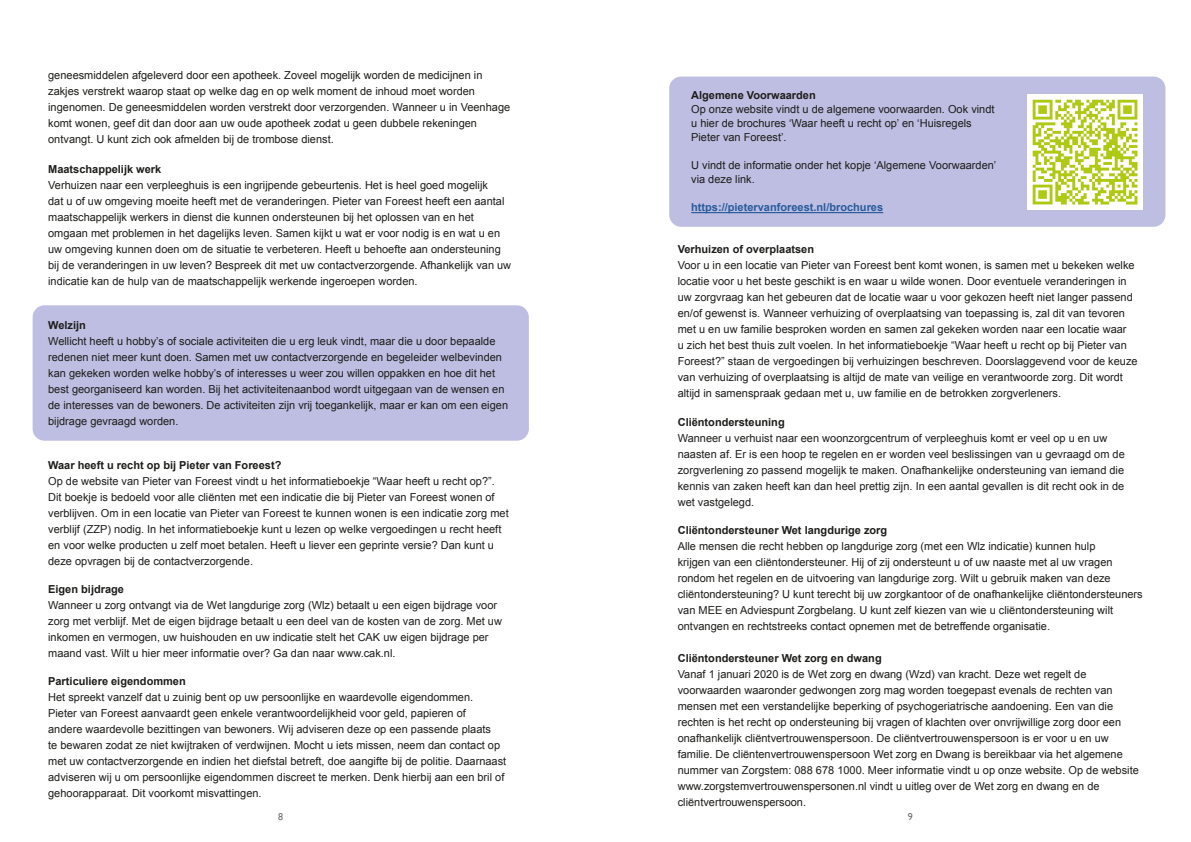
<style>
.page{position:relative;width:1191px;height:842px;background:#fff}
.page>*{position:absolute;margin:0;border:0;box-sizing:border-box;transform-origin:0 0}
.body{font:11px/16px "Arial";color:#1d1d1b}
.Kop_3{font:700 11px "Arial";color:#1d1d1b}
.Kop_3-2{font:11px/14px "Arial";color:#1d1d1b}
.Kop_3-3{font:700 11px "Arial";color:#275b9c}
.body-2{font:700 11px "Arial";color:#1d1d1b}
.t1{font:10px "Gill Sans";color:#70706f}
</style>
<div class="page">
<div style="left:33px;top:305px;width:496px;height:136px;background:#bdbee1;border-radius:12px"></div>
<div style="left:669px;top:77px;width:496px;height:150px;background:#bdbee1;border-radius:12px"></div>
<hr style="left:691px;top:212px;width:192px;height:1px;background:#275b9c">
<img style="left:1028px;top:95px;width:114px;height:115px">
<p class="body" style="left:48px;top:67px;width:463px">geneesmiddelen afgeleverd door een apotheek. Zoveel mogelijk worden de medicijnen in zakjes verstrekt waarop staat op welke dag en op welk moment de inhoud moet worden ingenomen. De geneesmiddelen worden verstrekt door verzorgenden. Wanneer u in Veenhage komt wonen, geef dit dan door aan uw oude apotheek zodat u geen dubbele rekeningen ontvangt. U kunt zich ook afmelden bij de trombose dienst.</p>
<p class="Kop_3" style="left:48px;top:162px;width:115px">Maatschappelijk werk</p>
<p class="body" style="left:48px;top:177px;width:464px">Verhuizen naar een verpleeghuis is een ingrijpende gebeurtenis. Het is heel goed mogelijk<br>dat u of uw omgeving moeite heeft met de veranderingen. Pieter van Foreest heeft een aantal maatschappelijk werkers in dienst die kunnen ondersteunen bij het oplossen van en het omgaan met problemen in het dagelijks leven. Samen kijkt u wat er voor nodig is en wat u en uw omgeving kunnen doen om de situatie te verbeteren. Heeft u behoefte aan ondersteuning bij de veranderingen in uw leven? Bespreek dit met uw contactverzorgende. Afhankelijk van uw indicatie kan de hulp van de maatschappelijk werkende ingeroepen worden.</p>
<p class="Kop_3" style="left:48px;top:318px;width:39px">Welzijn</p>
<p class="body" style="left:48px;top:333px;width:461px">Wellicht heeft u hobby’s of sociale activiteiten die u erg leuk vindt, maar die u door bepaalde redenen niet meer kunt doen. Samen met uw contactverzorgende en begeleider welbevinden kan gekeken worden welke hobby’s of interesses u weer zou willen oppakken en hoe dit het best georganiseerd kan worden. Bij het activiteitenaanbod wordt uitgegaan van de wensen en de interesses van de bewoners. De activiteiten zijn vrij toegankelijk, maar er kan om een eigen bijdrage gevraagd worden.</p>
<p class="Kop_3" style="left:48px;top:458px;width:235px">Waar heeft u recht op bij Pieter van Foreest?</p>
<p class="body" style="left:48px;top:473px;width:462px">Op de website van Pieter van Foreest vindt u het informatieboekje “Waar heeft u recht op?”.<br>Dit boekje is bedoeld voor alle cliënten met een indicatie die bij Pieter van Foreest wonen of verblijven. Om in een locatie van Pieter van Foreest te kunnen wonen is een indicatie zorg met verblijf (ZZP) nodig. In het informatieboekje kunt u lezen op welke vergoedingen u recht heeft en voor welke producten u zelf moet betalen. Heeft u liever een geprinte versie? Dan kunt u deze opvragen bij de contactverzorgende.</p>
<p class="Kop_3" style="left:48px;top:582px;width:77px">Eigen bijdrage</p>
<p class="body" style="left:48px;top:597px;width:455px">Wanneer u zorg ontvangt via de Wet langdurige zorg (Wlz) betaalt u een eigen bijdrage voor zorg met verblijf. Met de eigen bijdrage betaalt u een deel van de kosten van de zorg. Met uw inkomen en vermogen, uw huishouden en uw indicatie stelt het CAK uw eigen bijdrage per maand vast. Wilt u hier meer informatie over? Ga dan naar www.cak.nl.</p>
<p class="Kop_3" style="left:48px;top:674px;width:139px">Particuliere eigendommen</p>
<p class="body" style="left:48px;top:689px;width:459px">Het spreekt vanzelf dat u zuinig bent op uw persoonlijke en waardevolle eigendommen.<br>Pieter van Foreest aanvaardt geen enkele verantwoordelijkheid voor geld, papieren of<br>andere waardevolle bezittingen van bewoners. Wij adviseren deze op een passende plaats<br>te bewaren zodat ze niet kwijtraken of verdwijnen. Mocht u iets missen, neem dan contact op met uw contactverzorgende en indien het diefstal betreft, doe aangifte bij de politie. Daarnaast adviseren wij u om persoonlijke eigendommen discreet te merken. Denk hierbij aan een bril of gehoorapparaat. Dit voorkomt misvattingen.</p>
<p class="Kop_3" style="left:691px;top:88px;width:126px">Algemene Voorwaarden</p>
<p class="Kop_3-2" style="left:691px;top:103px;width:305px">Op onze website vindt u de algemene voorwaarden. Ook vindt u hier de brochures ‘Waar heeft u recht op’ en ‘Huisregels<br>Pieter van Foreest’.</p>
<p class="Kop_3-2" style="left:691px;top:159px;width:307px">U vindt de informatie onder het kopje ‘Algemene Voorwaarden’ via deze link.</p>
<p class="Kop_3-3" style="left:691px;top:200px;width:193px">https://pietervanforeest.nl/brochures</p>
<p class="Kop_3" style="left:677px;top:242px;width:138px">Verhuizen of overplaatsen</p>
<p class="body" style="left:677px;top:257px;width:461px">Voor u in een locatie van Pieter van Foreest bent komt wonen, is samen met u bekeken welke locatie voor u het beste geschikt is en waar u wilde wonen. Door eventuele veranderingen in uw zorgvraag kan het gebeuren dat de locatie waar u voor gekozen heeft niet langer passend en/of gewenst is. Wanneer verhuizing of overplaatsing van toepassing is, zal dit van tevoren met u en uw familie besproken worden en samen zal gekeken worden naar een locatie waar<br>u zich het best thuis zult voelen. In het informatieboekje “Waar heeft u recht op bij Pieter van Foreest?” staan de vergoedingen bij verhuizingen beschreven. Doorslaggevend voor de keuze van verhuizing of overplaatsing is altijd de mate van veilige en verantwoorde zorg. Dit wordt altijd in samenspraak gedaan met u, uw familie en de betrokken zorgverleners.</p>
<p class="Kop_3" style="left:677px;top:415px;width:108px">Cliëntondersteuning</p>
<p class="body" style="left:677px;top:430px;width:448px">Wanneer u verhuist naar een woonzorgcentrum of verpleeghuis komt er veel op u en uw naasten af. Er is een hoop te regelen en er worden veel beslissingen van u gevraagd om de zorgverlening zo passend mogelijk te maken. Onafhankelijke ondersteuning van iemand die kennis van zaken heeft kan dan heel prettig zijn. In een aantal gevallen is dit recht ook in de wet vastgelegd.</p>
<p class="Kop_3" style="left:677px;top:523px;width:211px">Cliëntondersteuner Wet langdurige zorg</p>
<p class="body" style="left:677px;top:538px;width:466px">Alle mensen die recht hebben op langdurige zorg (met een Wlz indicatie) kunnen hulp<br>krijgen van een cliëntondersteuner. Hij of zij ondersteunt u of uw naaste met al uw vragen rondom het regelen en de uitvoering van langdurige zorg. Wilt u gebruik maken van deze cliëntondersteuning? U kunt terecht bij uw zorgkantoor of de onafhankelijke cliëntondersteuners van MEE en Adviespunt Zorgbelang. U kunt zelf kiezen van wie u cliëntondersteuning wilt ontvangen en rechtstreeks contact opnemen met de betreffende organisatie.</p>
<p class="body-2" style="left:677px;top:651px;width:205px">Cliëntondersteuner Wet zorg en dwang</p>
<p class="body" style="left:677px;top:666px;width:462px">Vanaf 1 januari 2020 is de Wet zorg en dwang (Wzd) van kracht. Deze wet regelt de voorwaarden waaronder gedwongen zorg mag worden toegepast evenals de rechten van mensen met een verstandelijke beperking of psychogeriatrische aandoening. Een van die rechten is het recht op ondersteuning bij vragen of klachten over onvrijwillige zorg door een onafhankelijk cliëntvertrouwenspersoon. De cliëntvertrouwenspersoon is er voor u en uw familie. De cliëntenvertrouwenspersoon Wet zorg en Dwang is bereikbaar via het algemene nummer van Zorgstem: 088 678 1000. Meer informatie vindt u op onze website. Op de website www.zorgstemvertrouwenspersonen.nl vindt u uitleg over de Wet zorg en dwang en de cliëntvertrouwenspersoon.</p>
<p class="t1" style="left:278px;top:810px;width:6px">8</p>
<p class="t1" style="left:907px;top:810px;width:6px">9</p>
</div>
